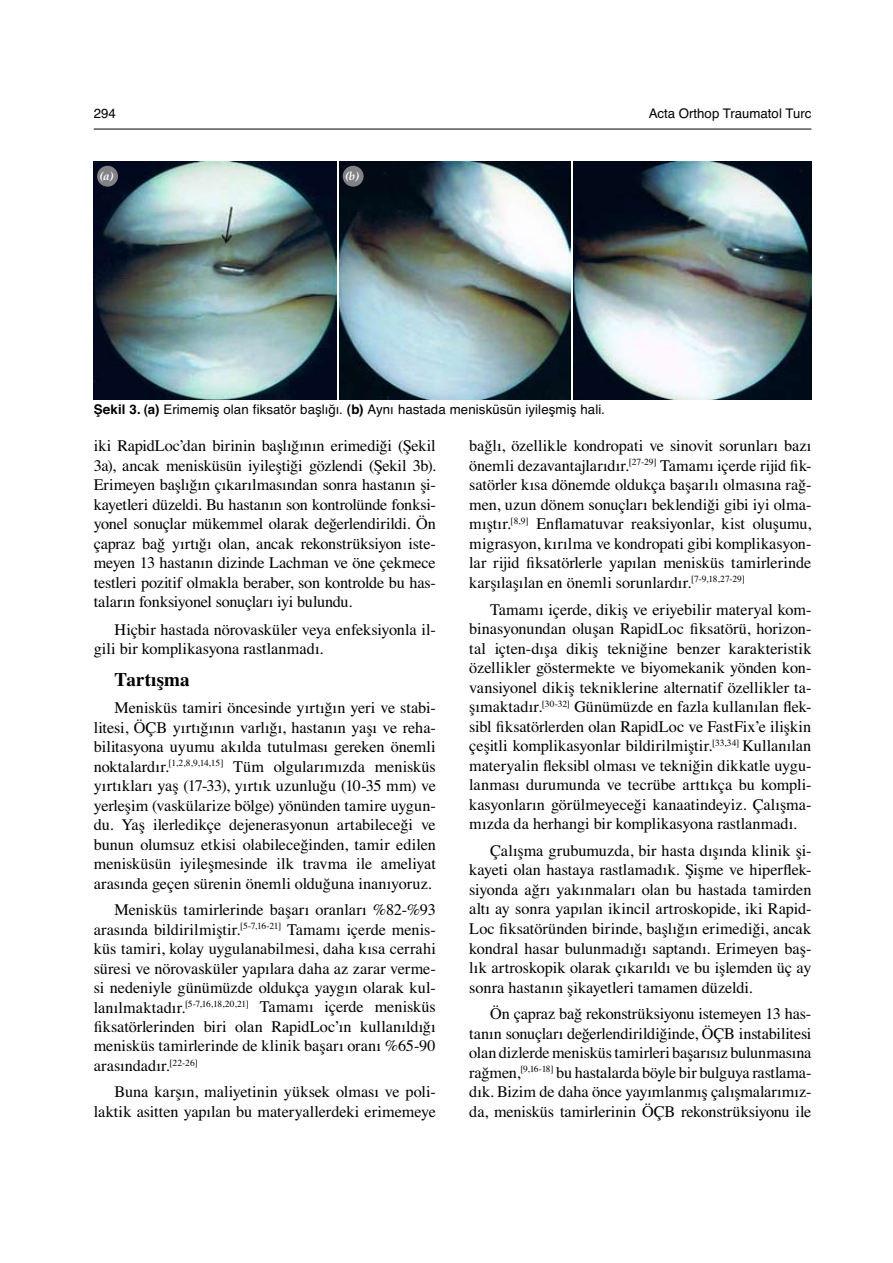
<style>
.page{position:relative;width:893px;height:1263px;background:#fff}
.page>*{position:absolute;margin:0;border:0;box-sizing:border-box;transform-origin:0 0}
.t1{font:700 19.2px "Times";letter-spacing:.005em;color:#000}
.t2{font:16.2px/19.5px "Times";color:#000;text-align:justify}
.t3{font:13.2px "Helvetica";letter-spacing:.01em;color:#000}
.t4{font:italic 700 11.7px "Palatino";color:#fff}
.s1{font-weight:700}
</style>
<div class="page">
<hr style="left:94px;top:129px;width:717px;height:1px;background:#000">
<img style="left:94px;top:162px;width:242px;height:237px">
<img style="left:339px;top:162px;width:232px;height:237px">
<img style="left:574px;top:162px;width:237px;height:237px">
<div style="left:97px;top:166px;width:21px;height:21px;background:#808285;border-radius:50%"></div>
<div style="left:343px;top:166px;width:21px;height:21px;background:#808285;border-radius:50%"></div>
<p class="t3" style="left:94px;top:108px;width:24px">294</p>
<p class="t3" style="left:649px;top:108px;width:164px">Acta Orthop Traumatol Turc</p>
<p class="t4" style="left:99px;top:172px;width:16px">(a)</p>
<p class="t4" style="left:345px;top:172px;width:15px">(b)</p>
<p class="t3" style="left:94px;top:404px;width:513px"><span class="s1">Şekil 3. (a)</span> Erimemiş olan fiksatör başlığı. <span class="s1">(b)</span> Aynı hastada menisküsün iyileşmiş hali.</p>
<p class="t2" style="left:94px;top:438px;width:344px">iki RapidLoc’dan birinin başlığının erimediği (Şekil 3a), ancak menisküsün iyileştiği gözlendi (Şekil 3b).<br>Erimeyen başlığın çıkarılmasından sonra hastanın şi&shy;kayetleri düzeldi. Bu hastanın son kontrolünde fonksi&shy;yonel sonuçlar mükemmel olarak değerlendirildi. Ön çapraz bağ yırtığı olan, ancak rekonstrüksiyon iste&shy;meyen 13 hastanın dizinde Lachman ve öne çekmece testleri pozitif olmakla beraber, son kontrolde bu has&shy;taların fonksiyonel sonuçları iyi bulundu.</p>
<p class="t2" style="left:94px;top:621px;width:344px;text-indent:21px">Hiçbir hastada nörovasküler veya enfeksiyonla il&shy;gili bir komplikasyona rastlanmadı.</p>
<p class="t1" style="left:115px;top:672px;width:76px">Tartışma</p>
<p class="t2" style="left:94px;top:700px;width:344px;text-indent:21px">Menisküs tamiri öncesinde yırtığın yeri ve stabi&shy;litesi, ÖÇB yırtığının varlığı, hastanın yaşı ve reha&shy;bilitasyona uyumu akılda tutulması gereken önemli noktalardır.<sup>[1,2,8,9,14,15]</sup> Tüm olgularımızda menisküs yırtıkları yaş (17-33), yırtık uzunluğu (10-35 mm) ve yerleşim (vaskülarize bölge) yönünden tamire uygun&shy;du. Yaş ilerledikçe dejenerasyonun artabileceği ve bunun olumsuz etkisi olabileceğinden, tamir edilen menisküsün iyileşmesinde ilk travma ile ameliyat arasında geçen sürenin önemli olduğuna inanıyoruz.</p>
<p class="t2" style="left:94px;top:902px;width:344px;text-indent:21px">Menisküs tamirlerinde başarı oranları %82-%93 arasında bildirilmiştir.<sup>[5-7,16-21]</sup> Tamamı içerde menis&shy;küs tamiri, kolay uygulanabilmesi, daha kısa cerrahi süresi ve nörovasküler yapılara daha az zarar verme&shy;si nedeniyle günümüzde oldukça yaygın olarak kul&shy;lanılmaktadır.<sup>[5-7,16,18,20,21]</sup> Tamamı içerde menisküs fiksatörlerinden biri olan RapidLoc’ın kullanıldığı menisküs tamirlerinde de klinik başarı oranı %65-90 arasındadır.<sup>[22-26]</sup></p>
<p class="t2" style="left:94px;top:1084px;width:344px;text-align:right">Buna karşın, maliyetinin yüksek olması ve poli&shy;laktik asitten yapılan bu materyallerdeki erimemeye</p>
<p class="t2" style="left:469px;top:438px;width:344px">bağlı, özellikle kondropati ve sinovit sorunları bazı önemli dezavantajlarıdır.<sup>[27-29]</sup> Tamamı içerde rijid fik&shy;satörler kısa dönemde oldukça başarılı olmasına rağ&shy;men, uzun dönem sonuçları beklendiği gibi iyi olma&shy;mıştır.<sup>[8,9]</sup> Enflamatuvar reaksiyonlar, kist oluşumu, migrasyon, kırılma ve kondropati gibi komplikasyon&shy;lar rijid fiksatörlerle yapılan menisküs tamirlerinde karşılaşılan en önemli sorunlardır.<sup>[7-9,18,27-29]</sup></p>
<p class="t2" style="left:469px;top:601px;width:344px;text-indent:21px">Tamamı içerde, dikiş ve eriyebilir materyal kom&shy;binasyonundan oluşan RapidLoc fiksatörü, horizon&shy;tal içten-dışa dikiş tekniğine benzer karakteristik özellikler göstermekte ve biyomekanik yönden kon&shy;vansiyonel dikiş tekniklerine alternatif özellikler ta&shy;şımaktadır.<sup>[30-32]</sup> Günümüzde en fazla kullanılan flek&shy;sibl fiksatörlerden olan RapidLoc ve FastFix’e ilişkin çeşitli komplikasyonlar bildirilmiştir.<sup>[33,34]</sup> Kullanılan materyalin fleksibl olması ve tekniğin dikkatle uygu&shy;lanması durumunda ve tecrübe arttıkça bu kompli&shy;kasyonların görülmeyeceği kanaatindeyiz. Çalışma&shy;mızda da herhangi bir komplikasyona rastlanmadı.</p>
<p class="t2" style="left:469px;top:842px;width:344px;text-indent:21px">Çalışma grubumuzda, bir hasta dışında klinik şi&shy;kayeti olan hastaya rastlamadık. Şişme ve hiperflek&shy;siyonda ağrı yakınmaları olan bu hastada tamirden altı ay sonra yapılan ikincil artroskopide, iki Rapid-Loc fiksatöründen birinde, başlığın erimediği, ancak kondral hasar bulunmadığı saptandı. Erimeyen baş&shy;lık artroskopik olarak çıkarıldı ve bu işlemden üç ay sonra hastanın şikayetleri tamamen düzeldi.</p>
<p class="t2" style="left:469px;top:1006px;width:344px;text-indent:21px">Ön çapraz bağ rekonstrüksiyonu istemeyen 13 has&shy;tanın sonuçları değerlendirildiğinde, ÖÇB instabilitesi olan dizlerde menisküs tamirleri başarısız bulunmasına rağmen,<sup>[9,16-18]</sup> bu hastalarda böyle bir bulguya rastlama&shy;dık. Bizim de daha önce yayımlanmış çalışmalarımız&shy;da, menisküs tamirlerinin ÖÇB rekonstrüksiyonu ile</p>
</div>
